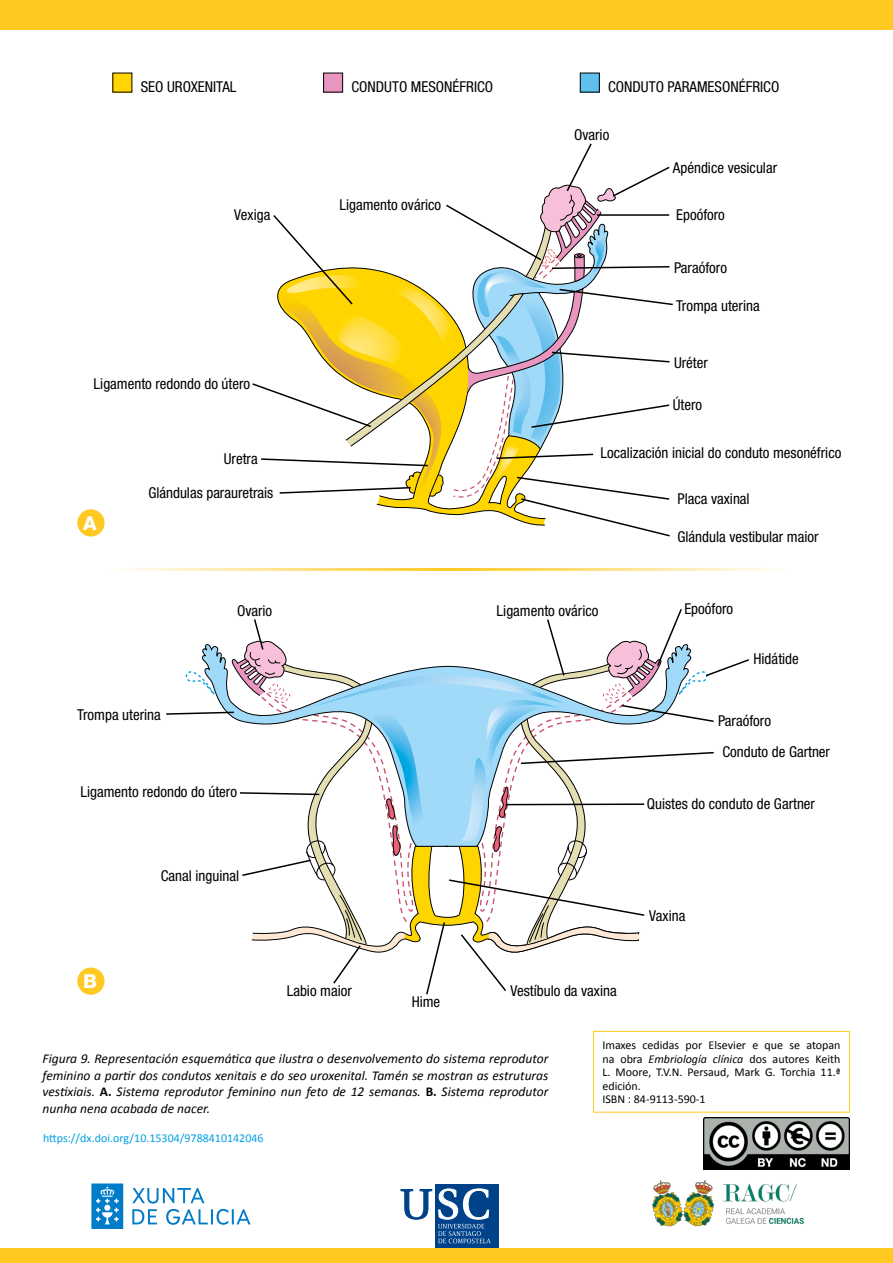
<style>
.page{position:relative;width:893px;height:1263px;background:#fff}
.page>*{position:absolute;margin:0;border:0;box-sizing:border-box;transform-origin:0 0}
.t1{font:800 19.2px "Helvetica Neue LT Std";color:#fff}
.t2{font:condensed 15px/31.8px "Helvetica Neue LT Std";color:#000}
.t3{font:italic 13.5px/16.5px "Calibri";color:#000;text-align:justify}
.t4{font:12px/13.5px "Calibri";color:#000}
.t5{font:12px "Calibri";color:#009fe3}
.s1{font-weight:700;font-style:normal}
.s2{font-style:italic}
</style>
<div class="page">
<div style="left:0;top:1248px;width:893px;height:15px;background:#ffc921"></div>
<div style="left:0;top:0;width:893px;height:30px;background:#ffc921"></div>
<div style="left:435px;top:1184px;width:63px;height:63px;background:#004289"></div>
<svg style="left:400px;top:1189px;width:32px;height:31px"></svg>
<svg style="left:438px;top:1188px;width:53px;height:55px"></svg>
<img style="left:652px;top:1180px;width:152px;height:47px">
<svg style="left:91px;top:1183px;width:160px;height:46px"></svg>
<svg style="left:252px;top:143px;width:421px;height:394px"></svg>
<svg style="left:166px;top:609px;width:583px;height:386px"></svg>
<div style="left:77px;top:509px;width:28px;height:27px;background:#ffc921;border-radius:50%"></div>
<div style="left:77px;top:967px;width:28px;height:28px;background:#ffc921;border-radius:50%"></div>
<div style="left:113px;top:73px;width:19px;height:19px;background:#ffd500"></div>
<div style="left:324px;top:73px;width:19px;height:19px;background:#e895c0"></div>
<div style="left:323px;top:73px;width:20px;height:19px;border:1px solid #000"></div>
<div style="left:580px;top:73px;width:19px;height:19px;background:#5fbfed"></div>
<div style="left:580px;top:73px;width:20px;height:19px;border:1px solid #000"></div>
<hr style="left:106px;top:568px;width:681px;height:3px;background:#ffc921">
<div style="left:593px;top:1031px;width:257px;height:81px;border:1px solid #ffc921"></div>
<img style="left:703px;top:1118px;width:147px;height:51px">
<p class="t2" style="left:141px;top:71px;width:97px">SEO UROXENITAL</p>
<p class="t2" style="left:351px;top:71px;width:143px">CONDUTO MESONÉFRICO</p>
<p class="t2" style="left:608px;top:71px;width:173px">CONDUTO PARAMESONÉFRICO</p>
<p class="t2" style="left:234px;top:198px;width:38px">Vexiga</p>
<p class="t2" style="left:339px;top:189px;width:103px">Ligamento ovárico</p>
<p class="t2" style="left:94px;top:367px;width:158px">Ligamento redondo do útero</p>
<p class="t2" style="left:224px;top:442px;width:35px">Uretra</p>
<p class="t1" style="left:83px;top:511px;width:15px">A</p>
<p class="t2" style="left:148px;top:476px;width:126px">Glándulas parauretrais</p>
<p class="t2" style="left:237px;top:595px;width:37px">Ovario</p>
<p class="t2" style="left:77px;top:699px;width:85px">Trompa uterina</p>
<p class="t2" style="left:80px;top:776px;width:158px">Ligamento redondo do útero</p>
<p class="t1" style="left:83px;top:970px;width:15px">B</p>
<p class="t2" style="left:161px;top:860px;width:80px">Canal inguinal</p>
<p class="t2" style="left:287px;top:975px;width:67px">Labio maior</p>
<p class="t2" style="left:412px;top:986px;width:30px">Hime</p>
<p class="t2" style="left:574px;top:119px;width:37px">Ovario</p>
<p class="t2" style="left:673px;top:151px;width:106px">Apéndice vesicular</p>
<p class="t2" style="left:676px;top:199px;width:50px">Epoóforo</p>
<p class="t2" style="left:674px;top:252px;width:55px">Para óforo</p>
<p class="t2" style="left:676px;top:289px;width:85px">Trompa uterina</p>
<p class="t2" style="left:674px;top:347px;width:35px">Uréter</p>
<p class="t2" style="left:673px;top:388px;width:31px">Útero</p>
<p class="t2" style="left:600px;top:437px;width:243px">Localización inicial do conduto mesonéfrico</p>
<p class="t2" style="left:677px;top:482px;width:74px">Placa vaxinal</p>
<p class="t2" style="left:677px;top:520px;width:143px">Glándula vestibular maior</p>
<p class="t2" style="left:497px;top:595px;width:103px">Ligamento ovárico</p>
<p class="t2" style="left:684px;top:593px;width:50px">Epoóforo</p>
<p class="t2" style="left:753px;top:643px;width:47px">Hidátide</p>
<p class="t2" style="left:718px;top:704px;width:114px">Para óforo<br>Conduto de Gartner</p>
<p class="t2" style="left:647px;top:787px;width:170px">Quistes do conduto de Gartner</p>
<p class="t2" style="left:510px;top:975px;width:108px">Vestíbulo da vaxina</p>
<p class="t2" style="left:649px;top:899px;width:38px">Vaxina</p>
<p class="t3" style="left:43px;top:1050px;width:507px">Figura 9. Representación esquemática que ilustra o desenvolvemento do sistema reprodutor feminino a partir dos condutos xenitais e do seo uroxenital. Tamén se mostran as estruturas vestixiais. <span class="s1">A.</span> Sistema reprodutor feminino nun feto de 12 semanas. <span class="s1">B.</span> Sistema reprodutor nunha nena acabada de nacer.</p>
<p class="t5" style="left:43px;top:1131px;width:222px">https://dx.doi.org/10.15304/9788410142046</p>
<p class="t4" style="left:602px;top:1038px;width:240px">Imaxes cedidas por Elsevier e que se atopan na obra <span class="s2">Embriología clínica</span> dos autores Keith L. Moore, T.V.N. Persaud, Mark G. Torchia 11.ª edición.<br>ISBN : 84-9113-590-1</p>
</div>
